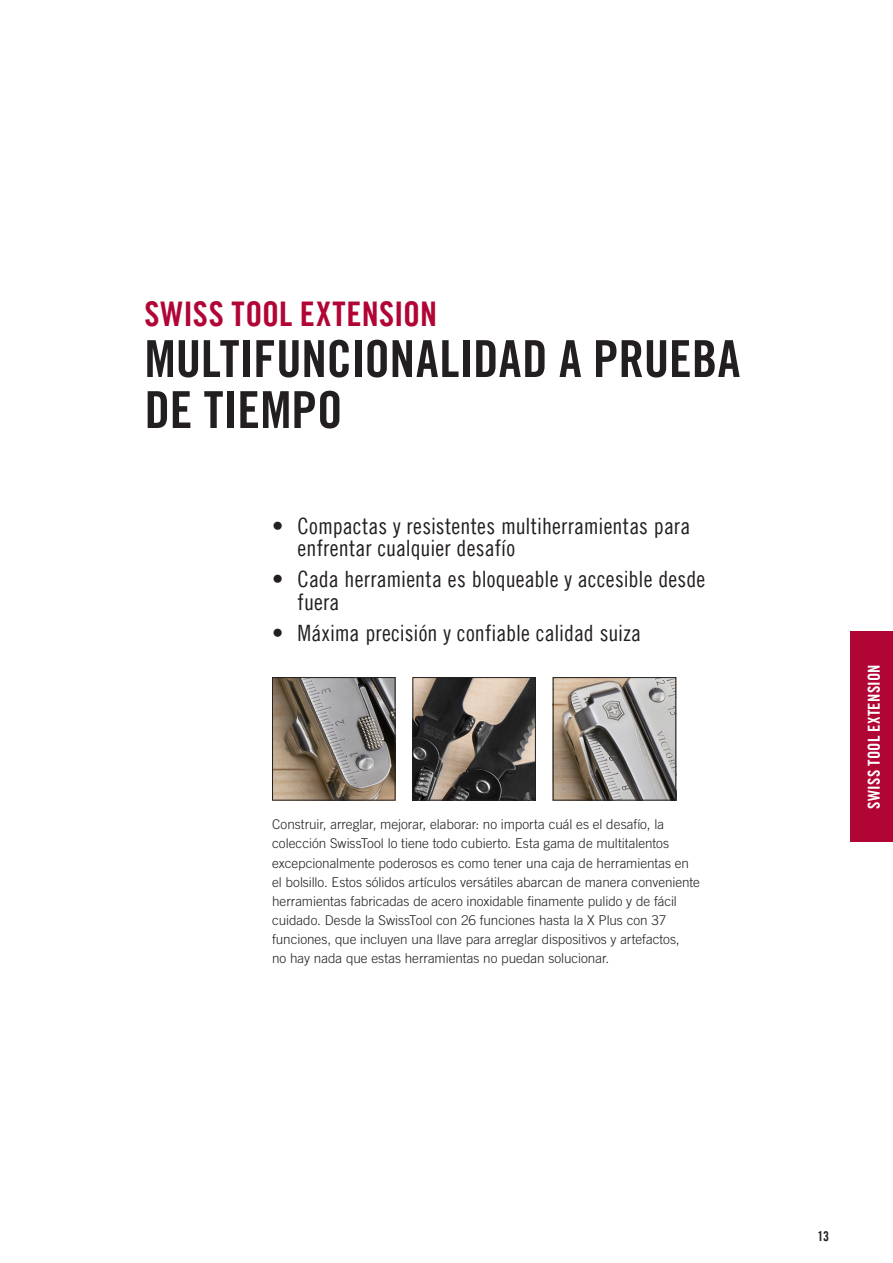
<style>
.page{position:relative;width:893px;height:1263px;background:#fff}
.page>*{position:absolute;margin:0;border:0;box-sizing:border-box;transform-origin:0 0}
.t1{font:51px/51px "Trade Gothic LT Com Bd Cn 20";color:#231f20}
.t2{font:34.05px "Trade Gothic LT Com Bd Cn 20";letter-spacing:.01em;color:#b10535}
.t3{font:22.5px/22.5px "Trade Gothic LT Com Cn 18";letter-spacing:.005em;color:#231f20}
.t4{font:16.5px "Trade Gothic LT Com Bd Cn 20";letter-spacing:.015em;color:#fff}
.t5{font:300 13.5px/19.2px "Trade Gothic LT Com";color:#231f20}
.t6{font:13.5px "Trade Gothic LT Com Bd Cn 20";color:#231f20}
</style>
<div class="page">
<div style="left:850px;top:631px;width:43px;height:211px;background:#b10535"></div>
<img style="left:555px;top:679px;width:119px;height:119px">
<div style="left:553px;top:677px;width:123px;height:123px;border:1px solid #231f20"></div>
<img style="left:414px;top:679px;width:120px;height:119px">
<div style="left:412px;top:677px;width:124px;height:123px;border:1px solid #231f20"></div>
<img style="left:274px;top:679px;width:119px;height:119px">
<div style="left:272px;top:677px;width:123px;height:123px;border:1px solid #231f20"></div>
<h2 class="t2" style="left:145px;top:293px;width:294px">SWISS TOOL EXTENSION</h2>
<h1 class="t1" style="left:145px;top:333px;width:597px">MULTIFUNCIONALIDAD A PRUEBA<br>DE TIEMPO</h1>
<h3 class="t3" style="left:298px;top:514px;width:394px;text-indent:-26px">• Compactas y resistentes multiherramientas para enfrentar cualquier desafío</h3>
<h3 class="t3" style="left:298px;top:568px;width:409px;text-indent:-26px">• Cada herramienta es bloqueable y accesible desde fuera</h3>
<h3 class="t3" style="left:272px;top:621px;width:371px">• Máxima precisión y confiable calidad suiza</h3>
<p class="t5" style="left:272px;top:815px;width:429px">Construir, arreglar, mejorar, elaborar: no importa cuál es el desafío, la colección SwissTool lo tiene todo cubierto. Esta gama de multitalentos excepcionalmente poderosos es como tener una caja de herramientas en el bolsillo. Estos sólidos artículos versátiles abarcan de manera conveniente herramientas fabricadas de acero inoxidable finamente pulido y de fácil cuidado. Desde la SwissTool con 26 funciones hasta la X Plus con 37 funciones, que incluyen una llave para arreglar dispositivos y artefactos,<br>no hay nada que estas herramientas no puedan solucionar.</p>
<p class="t4" style="left:864px;top:809px;width:146px;rotate:-90deg">SWISS TOOL EXTENSION</p>
<p class="t6" style="left:817px;top:1227px;width:13px">13</p>
</div>
